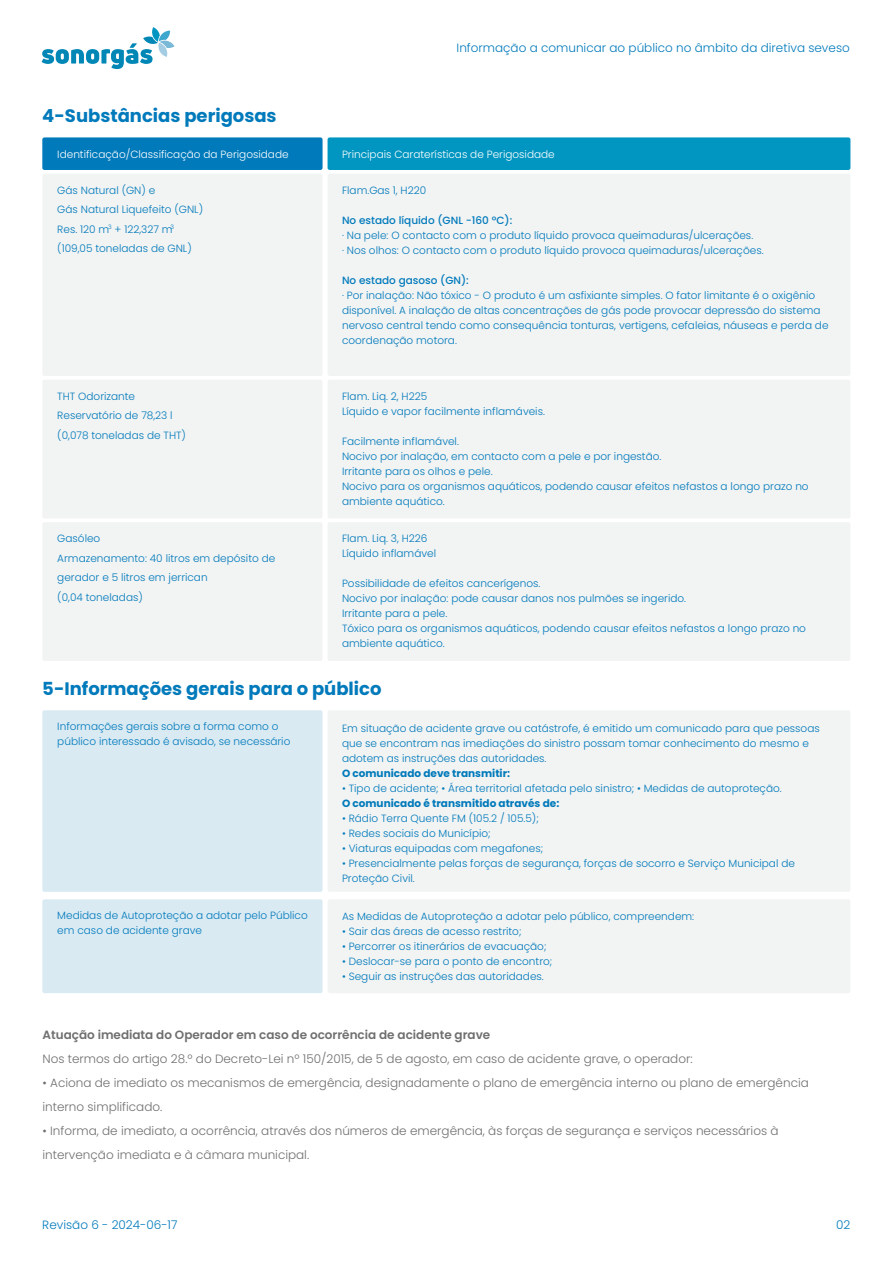
<style>
.page{position:relative;width:893px;height:1263px;background:#fff}
.page>*{position:absolute;margin:0;border:0;box-sizing:border-box;transform-origin:0 0}
.t1{font:700 18px "Poppins";color:#007abb}
.t2{font:300 12px/24px "Poppins";color:#706f6f}
.t3{font:300 12px "Poppins";color:#007abb}
.t4{font:600 12px "Poppins";color:#706f6f}
.t5{font:300 10.5px/15px "Poppins";color:#007abb}
.t6{font:300 10.5px "Poppins";color:#fff}
.t7{font:700 10.5px "Poppins";color:#007abb}
.t8{font:500 10.5px "Poppins";color:#007abb}
</style>
<div class="page">
<div style="left:42px;top:137px;width:281px;height:33px;background:#007abb;border-radius:2px"></div>
<div style="left:328px;top:137px;width:522px;height:33px;background:#0096c1;border-radius:2px"></div>
<svg style="left:42px;top:27px;width:132px;height:42px"></svg>
<div style="left:42px;top:174px;width:281px;height:202px;background:#f2f3f3;border-radius:2px"></div>
<div style="left:328px;top:174px;width:522px;height:202px;background:#f2f3f3;border-radius:2px"></div>
<div style="left:42px;top:380px;width:281px;height:138px;background:#f2f3f3;border-radius:2px"></div>
<div style="left:328px;top:380px;width:522px;height:138px;background:#f2f3f3;border-radius:2px"></div>
<div style="left:42px;top:522px;width:281px;height:139px;background:#f2f3f3;border-radius:2px"></div>
<div style="left:328px;top:522px;width:522px;height:139px;background:#f2f3f3;border-radius:2px"></div>
<div style="left:42px;top:710px;width:281px;height:182px;background:#daeaf3;border-radius:2px"></div>
<div style="left:328px;top:710px;width:522px;height:182px;background:#f2f3f3;border-radius:2px"></div>
<div style="left:42px;top:899px;width:281px;height:94px;background:#daeaf3;border-radius:2px"></div>
<div style="left:328px;top:899px;width:522px;height:94px;background:#f2f3f3;border-radius:2px"></div>
<h1 class="t1" style="left:42px;top:106px;width:236px">4-Substâncias perigosas</h1>
<p class="t6" style="left:57px;top:148px;width:233px">Identificação/Classificação da Perigosidade</p>
<p class="t5" style="left:57px;top:180px;width:147px;line-height:19.5px">Gás Natural (GN) e<br>Gás Natural Liquefeito (GNL)<br>Res. 120 m<sup>3</sup> + 122,327 m<sup>3 </sup>(109,05 toneladas de GNL)</p>
<p class="t3" style="left:457px;top:41px;width:395px">Informação a comunicar ao público no âmbito da diretiva seveso</p>
<p class="t6" style="left:342px;top:148px;width:214px">Principais Caraterísticas de Perigosidade</p>
<p class="t5" style="left:342px;top:183px;width:86px">Flam.Gas 1, H220</p>
<p class="t8" style="left:342px;top:214px;width:172px">No estado líquido (GNL -160 ºC):</p>
<p class="t5" style="left:342px;top:228px;width:423px">· Na pele: O contacto com o produto líquido provoca queimaduras/ulcerações.<br>· Nos olhos: O contacto com o produto líquido provoca queimaduras/ulcerações.</p>
<p class="t8" style="left:342px;top:274px;width:128px">No estado gasoso (GN):</p>
<p class="t5" style="left:342px;top:288px;width:488px">· Por inalação: Não tóxico - O produto é um asfixiante simples. O fator limitante é o oxigênio disponível. A inalação de altas concentrações de gás pode provocar depressão do sistema nervoso central tendo como consequência tonturas, vertigens, cefaleias, náuseas e perda de coordenação motora.</p>
<p class="t5" style="left:57px;top:386px;width:130px;line-height:19.5px">THT Odorizante<br>Reservatório de 78,23 l (0,078 toneladas de THT)</p>
<p class="t5" style="left:342px;top:389px;width:204px">Flam. Liq. 2, H225<br>Líquido e vapor facilmente inflamáveis.</p>
<p class="t5" style="left:342px;top:434px;width:468px">Facilmente inflamável.<br>Nocivo por inalação, em contacto com a pele e por ingestão.<br>Irritante para os olhos e pele.<br>Nocivo para os organismos aquáticos, podendo causar efeitos nefastos a longo prazo no ambiente aquático.</p>
<p class="t5" style="left:57px;top:529px;width:219px;line-height:19.5px">Gasóleo<br>Armazenamento: 40 litros em depósito de gerador e 5 litros em jerrican<br>(0,04 toneladas)</p>
<p class="t5" style="left:342px;top:531px;width:96px">Flam. Liq. 3, H226<br>Líquido inflamável</p>
<p class="t5" style="left:342px;top:576px;width:466px">Possibilidade de efeitos cancerígenos.<br>Nocivo por inalação: pode causar danos nos pulmões se ingerido.<br>Irritante para a pele.<br>Tóxico para os organismos aquáticos, podendo causar efeitos nefastos a longo prazo no ambiente aquático.</p>
<h1 class="t1" style="left:42px;top:678px;width:341px">5-Informações gerais para o público</h1>
<p class="t5" style="left:57px;top:718px;width:235px">Informações gerais sobre a forma como o público interessado é avisado, se necessário</p>
<p class="t5" style="left:342px;top:720px;width:479px">Em situação de acidente grave ou catástrofe, é emitido um comunicado para que pessoas que se encontram nas imediações do sinistro possam tomar conhecimento do mesmo e adotem as instruções das autoridades.</p>
<p class="t7" style="left:342px;top:767px;width:170px">O comunicado deve transmitir:</p>
<p class="t5" style="left:342px;top:780px;width:441px">• Tipo de acidente; • Área territorial afetada pelo sinistro; • Medidas de autoproteção.</p>
<p class="t7" style="left:342px;top:797px;width:219px">O comunicado é transmitido através de:</p>
<p class="t5" style="left:342px;top:810px;width:198px">• Rádio Terra Quente FM (105.2 / 105.5);</p>
<p class="t5" style="left:342px;top:825px;width:150px">• Redes sociais do Município;</p>
<p class="t5" style="left:342px;top:840px;width:203px">• Viaturas equipadas com megafones;</p>
<p class="t5" style="left:342px;top:855px;width:454px">• Presencialmente pelas forças de segurança, forças de socorro e Serviço Municipal de<br>Proteção Civil.</p>
<p class="t5" style="left:57px;top:907px;width:252px">Medidas de Autoproteção a adotar pelo Público em caso de acidente grave</p>
<p class="t5" style="left:342px;top:909px;width:354px">As Medidas de Autoproteção a adotar pelo público, compreendem:</p>
<p class="t5" style="left:342px;top:924px;width:181px">• Sair das áreas de acesso restrito;</p>
<p class="t5" style="left:342px;top:939px;width:206px">• Percorrer os itinerários de evacuação;</p>
<p class="t5" style="left:342px;top:954px;width:212px">• Deslocar-se para o ponto de encontro;</p>
<p class="t5" style="left:342px;top:969px;width:203px">• Seguir as instruções das autoridades.</p>
<p class="t4" style="left:43px;top:1027px;width:449px">Atuação imediata do Operador em caso de ocorrência de acidente grave</p>
<p class="t2" style="left:43px;top:1047px;width:652px">Nos termos do artigo 28.º do Decreto-Lei nº 150/2015, de 5 de agosto, em caso de acidente grave, o operador:</p>
<p class="t2" style="left:43px;top:1071px;width:768px">• Aciona de imediato os mecanismos de emergência, designadamente o plano de emergência interno ou plano de emergência interno simplificado.</p>
<p class="t2" style="left:43px;top:1119px;width:737px">• Informa, de imediato, a ocorrência, através dos números de emergência, às forças de segurança e serviços necessários à intervenção imediata e à câmara municipal.</p>
<p class="t3" style="left:42px;top:1218px;width:137px">Revisão 6 - 2024-06-17</p>
<p class="t3" style="left:836px;top:1218px;width:16px">02</p>
</div>
